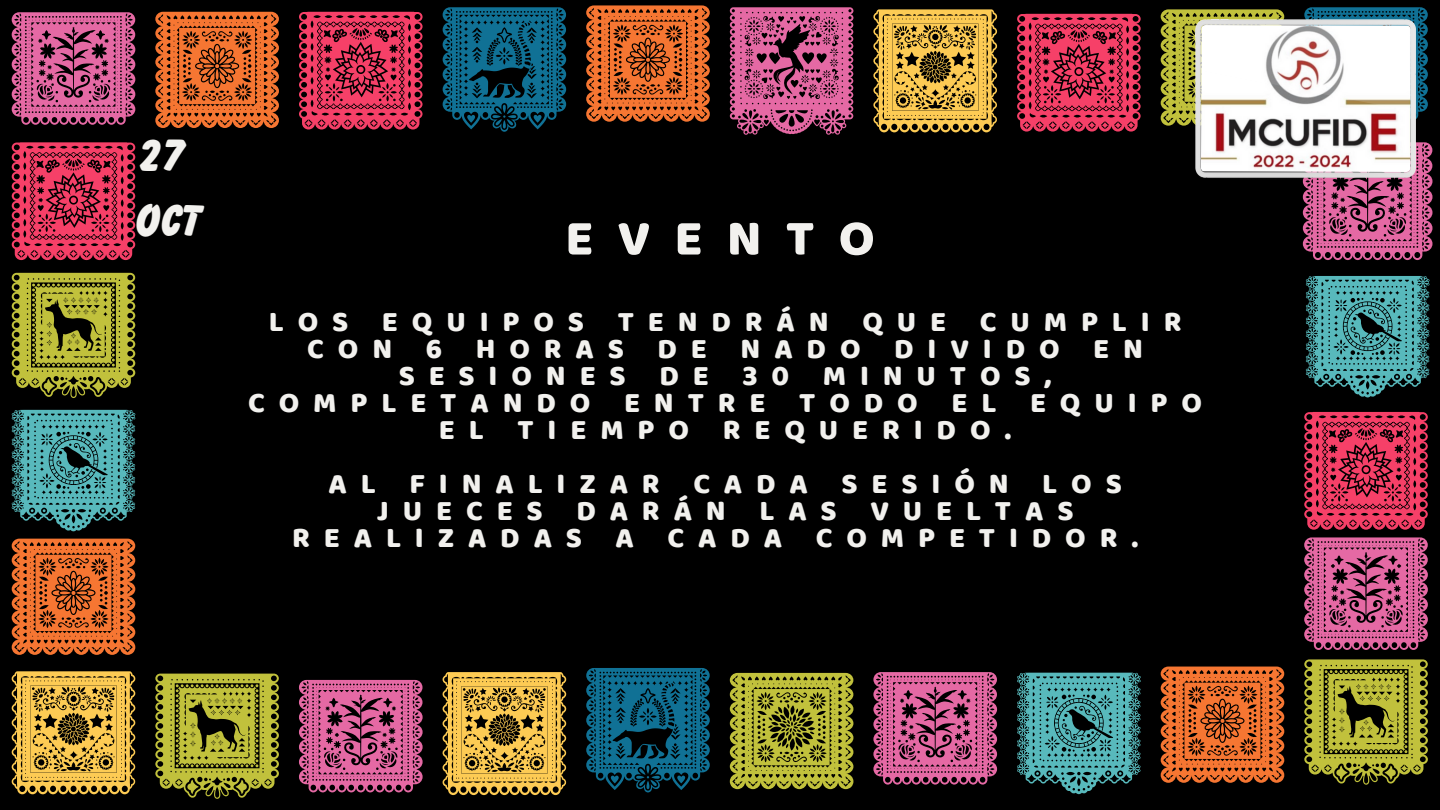
<style>
.page{position:relative;width:1440px;height:810px;background:#000}
.page>*{position:absolute;margin:0;border:0;box-sizing:border-box;transform-origin:0 0}
.t1{font:51.3px "Baloo Thambi";letter-spacing:.475em;color:#f2f1ee}
.t2{font:700 expanded 46.8px/65.3px "Balloon D";color:#f2f1ee}
.t3{font:29.3px/27px "Baloo Thambi";letter-spacing:.475em;color:#f2f1ee;text-align:center}
</style>
<div class="page">
<svg style="left:12px;top:410px;width:123px;height:121px"></svg>
<svg style="left:12px;top:273px;width:123px;height:125px"></svg>
<svg style="left:12px;top:142px;width:123px;height:118px;background:#b42e4c"></svg>
<svg style="left:730px;top:673px;width:123px;height:116px;background:#93932d"></svg>
<svg style="left:12px;top:539px;width:123px;height:116px;background:#c05c27"></svg>
<svg style="left:155px;top:674px;width:124px;height:125px"></svg>
<svg style="left:12px;top:671px;width:123px;height:123px;background:#ba953d"></svg>
<svg style="left:873px;top:672px;width:124px;height:113px;background:#ab4e7a"></svg>
<svg style="left:1017px;top:673px;width:124px;height:121px"></svg>
<svg style="left:1304px;top:412px;width:124px;height:118px;background:#b32e4b"></svg>
<svg style="left:1303px;top:142px;width:130px;height:118px;background:#a74c78"></svg>
<svg style="left:1161px;top:667px;width:123px;height:116px;background:#c05c26"></svg>
<svg style="left:1306px;top:276px;width:123px;height:121px"></svg>
<svg style="left:299px;top:680px;width:124px;height:112px;background:#ab4e7a"></svg>
<svg style="left:586px;top:668px;width:124px;height:124px"></svg>
<svg style="left:12px;top:12px;width:123px;height:113px;background:#ac4e7b"></svg>
<svg style="left:730px;top:7px;width:123px;height:128px"></svg>
<svg style="left:443px;top:7px;width:123px;height:125px"></svg>
<svg style="left:155px;top:12px;width:124px;height:116px;background:#bf5b26"></svg>
<svg style="left:299px;top:12px;width:124px;height:118px;background:#b22e4b"></svg>
<svg style="left:1161px;top:9px;width:123px;height:117px;background:#9a9a33"></svg>
<svg style="left:873px;top:9px;width:124px;height:123px;background:#b8943d"></svg>
<svg style="left:1304px;top:7px;width:124px;height:112px;background:#105872"></svg>
<svg style="left:586px;top:5px;width:124px;height:117px;background:#be5b26"></svg>
<svg style="left:1017px;top:14px;width:124px;height:118px;background:#b22e4b"></svg>
<svg style="left:443px;top:672px;width:123px;height:123px;background:#ba953d"></svg>
<svg style="left:1304px;top:659px;width:124px;height:126px"></svg>
<svg style="left:1304px;top:537px;width:124px;height:113px;background:#ab4e7a"></svg>
<img style="left:1196px;top:20px;width:220px;height:159px">
<p class="t2" style="left:136px;top:130px;width:67px">27 oct</p>
<p class="t1" style="left:565px;top:201px;width:311px">EVENTO</p>
<p class="t3" style="left:248px;top:309px;width:955px">LOS EQUIPOS TENDRÁN QUE CUMPLIR<br>CON 6 HORAS DE NADO DIVIDO EN<br>SESIONES DE 30 MINUTOS,<br>COMPLETANDO ENTRE TODO EL EQUIPO<br>EL TIEMPO REQUERIDO.</p>
<p class="t3" style="left:329px;top:471px;width:795px">AL FINALIZAR CADA SESIÓN LOS</p>
<p class="t3" style="left:377px;top:498px;width:698px">JUECES DARÁN LAS VUELTAS</p>
<p class="t3" style="left:292px;top:525px;width:848px">REALIZADAS A CADA COMPETIDOR.</p>
</div>
